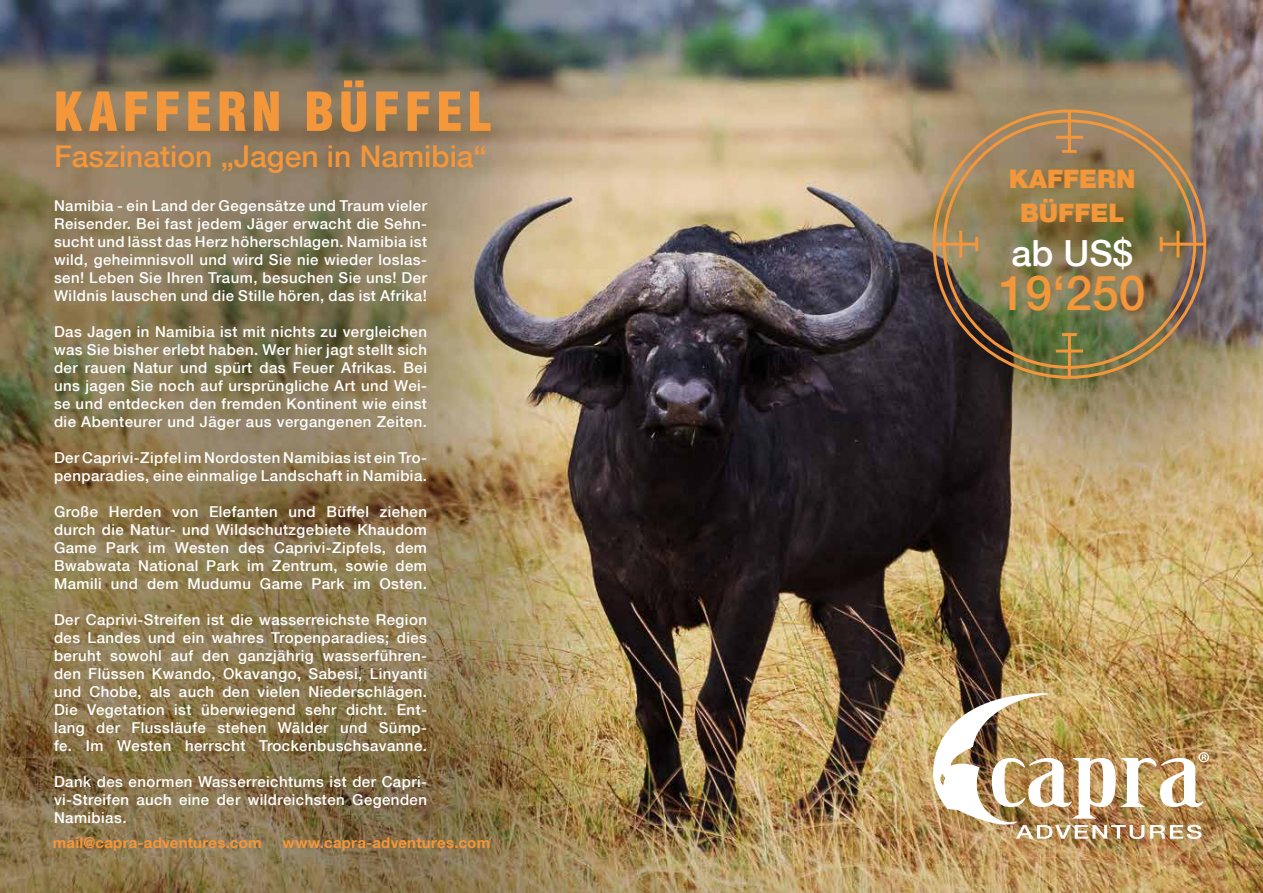
<style>
.page{position:relative;width:1263px;height:893px;background:#fff}
.page>*{position:absolute;margin:0;border:0;box-sizing:border-box;transform-origin:0 0}
.t1{font:900 condensed 52.5px "Helvetica LT Std";letter-spacing:.1em;color:#f4963a}
.t2{font:500 48px "Helvetica Neue LT Std";color:#f4963a}
.t3{font:500 36px "Helvetica Neue LT Std";color:#fff}
.t4{font:500 30px "Helvetica Neue LT Std";color:#f4963a}
.t5{font:900 25.5px/34.2px "Helvetica Neue LT Std";color:#f4963a;text-align:center}
.t6{font:500 15px/18px "Helvetica Neue LT Std";letter-spacing:.03em;color:#fff;text-align:justify}
.t7{font:700 15px "Helvetica Neue LT Std";letter-spacing:.015em;color:#f4963a}
</style>
<div class="page">
<img style="left:0;top:0;width:1263px;height:893px">
<img style="left:930px;top:693px;width:279px;height:146px">
<hr style="left:1068px;top:112px;width:3px;height:40px;background:#f4963a">
<hr style="left:1056px;top:136px;width:27px;height:3px;background:#f4963a">
<hr style="left:1062px;top:150px;width:15px;height:3px;background:#f4963a">
<hr style="left:1068px;top:335px;width:3px;height:41px;background:#f4963a">
<hr style="left:1056px;top:350px;width:27px;height:3px;background:#f4963a">
<hr style="left:1062px;top:333px;width:15px;height:3px;background:#f4963a">
<hr style="left:1162px;top:243px;width:42px;height:3px;background:#f4963a">
<hr style="left:1176px;top:231px;width:3px;height:27px;background:#f4963a">
<hr style="left:1160px;top:237px;width:3px;height:14px;background:#f4963a">
<hr style="left:934px;top:243px;width:43px;height:3px;background:#f4963a">
<hr style="left:959px;top:231px;width:3px;height:27px;background:#f4963a">
<hr style="left:975px;top:237px;width:3px;height:14px;background:#f4963a">
<h1 class="t1" style="left:54px;top:78px;width:439px">KAFFERN BÜFFEL</h1>
<h3 class="t4" style="left:54px;top:138px;width:434px">Faszination „Jagen in Namibia“</h3>
<p class="t6" style="left:54px;top:196px;width:374px">Namibia - ein Land der Gegensätze und Traum vieler Reisender. Bei fast jedem Jäger erwacht die Sehn&shy;sucht und lässt das Herz höherschlagen. Namibia ist wild, geheimnisvoll und wird Sie nie wieder loslas&shy;sen! Leben Sie Ihren Traum, besuchen Sie uns! Der Wildnis lauschen und die Stille hören, das ist Afrika!</p>
<p class="t6" style="left:54px;top:322px;width:374px">Das Jagen in Namibia ist mit nichts zu vergleichen was Sie bisher erlebt haben. Wer hier jagt stellt sich der rauen Natur und spürt das Feuer Afrikas. Bei uns jagen Sie noch auf ursprüngliche Art und Wei&shy;se und entdecken den fremden Kontinent wie einst die Abenteurer und Jäger aus vergangenen Zeiten.</p>
<p class="t6" style="left:54px;top:448px;width:374px">Der Caprivi-Zipfel im Nordosten Namibias ist ein Tro&shy;penparadies, eine einmalige Landschaft in Namibia.</p>
<p class="t6" style="left:54px;top:502px;width:374px">Große Herden von Elefanten und Büffel ziehen durch die Natur- und Wildschutzgebiete Khaudom Game Park im Westen des Caprivi-Zipfels, dem Bwabwata National Park im Zentrum, sowie dem Mamili und dem Mudumu Game Park im Osten.</p>
<p class="t6" style="left:54px;top:610px;width:374px">Der Caprivi-Streifen ist die wasserreichste Region des Landes und ein wahres Tropenparadies; dies beruht sowohl auf den ganzjährig wasserführen&shy;den Flüssen Kwando, Okavango, Sabesi, Linyanti und Chobe, als auch den vielen Niederschlägen.<br>Die Vegetation ist überwiegend sehr dicht. Ent&shy;lang der Flussläufe stehen Wälder und Sümp&shy;fe. Im Westen herrscht Trockenbuschsavanne.</p>
<p class="t6" style="left:54px;top:772px;width:374px">Dank des enormen Wasserreichtums ist der Capri&shy;vi-Streifen auch eine der wildreichsten Gegenden Namibias.</p>
<p class="t7" style="left:53px;top:833px;width:210px">mail@capra-adventures.com</p>
<p class="t7" style="left:283px;top:833px;width:209px">www.capra-adventures.com</p>
<h3 class="t5" style="left:1009px;top:162px;width:128px">KAFFERN<br>BÜFFEL</h3>
<h3 class="t3" style="left:1011px;top:231px;width:123px">ab US$</h3>
<h2 class="t2" style="left:999px;top:264px;width:148px">19‘250</h2>
</div>
